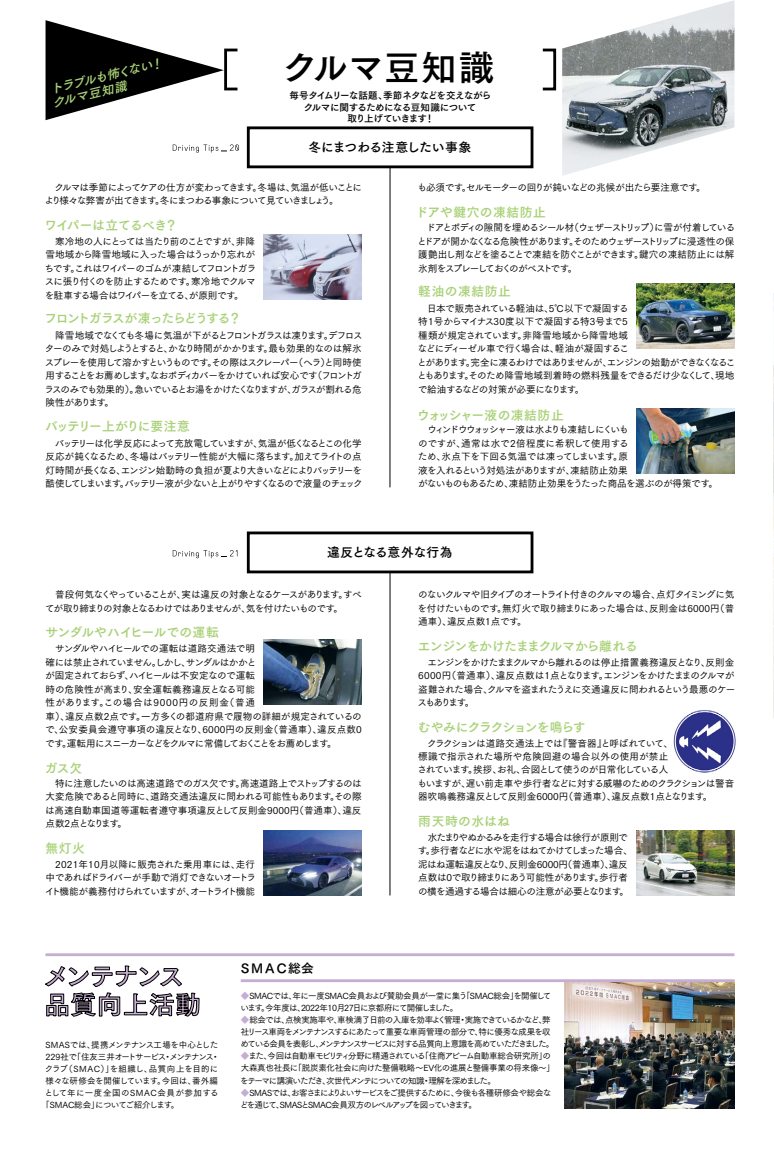
<style>
.page{position:relative;width:774px;height:1151px;background:#fff}
.page>*{position:absolute;margin:0;border:0;box-sizing:border-box;transform-origin:0 0}
.t1{font:35.4px "Tsuku Go Pro B";letter-spacing:.02em;color:#000}
.t2{font:25.5px/28.3px "Tsuku Go Pro B";letter-spacing:-.015em;color:#c6add2}
.t3{font:12.8px "Tsuku Go Pro B";letter-spacing:-.03em;color:#a8d176}
.t4{font:12.8px "Tsuku Go Pro B";letter-spacing:-.02em;color:#000}
.t5{font:12.8px "Tsuku Go Pro B";letter-spacing:-.1em;color:#a8d176}
.t6{font:12.8px "Tsuku Go Pro B";letter-spacing:-.07em;color:#a8d176}
.t7{font:12.8px "Tsuku Go Pro B";letter-spacing:.01em;color:#a8d176}
.t8{font:12.8px "Tsuku Go Pro B";letter-spacing:-.11em;color:#a8d176}
.t9{font:12.8px "Tsuku Go Pro B";letter-spacing:.04em;color:#a8d176}
.t10{font:12.8px "Tsuku Go Pro B";letter-spacing:.03em;color:#a8d176}
.t11{font:12.8px "Tsuku Go Pro B";letter-spacing:.05em;color:#a8d176}
.t12{font:italic 12.4px "Tsuku Go Pro B";color:#a8d176}
.t13{font:9.6px/13.5px "Tsuku Go Pro M";letter-spacing:-.06em;color:#000;text-align:justify}
.t14{font:9.6px/13.5px "Tsuku Go Pro M";letter-spacing:-.02em;color:#000}
.t15{font:9.6px/13.5px "Tsuku Go Pro M";letter-spacing:-.09em;color:#000}
.t16{font:9.6px/13.5px "Tsuku Go Pro M";letter-spacing:-.1em;color:#000}
.t17{font:9.6px/11.3px "Tsuku Go Pro B";letter-spacing:-.065em;color:#000;text-align:center}
.t18{font:8.5px/12.1px "Tsuku Go Pro M";letter-spacing:-.105em;color:#000}
.t19{font:8.5px/12.1px "Tsuku Go Pro M";letter-spacing:-.07em;color:#000}
.t20{font:8.5px/12.1px "Tsuku Go Pro M";letter-spacing:-.05em;color:#000}
.t21{font:8.5px/12.1px "Tsuku Go Pro M";letter-spacing:-.11em;color:#000}
.t22{font:8.5px "Tsuku Go Pro M";letter-spacing:-.04em;color:#000}
.t23{font:8.5px "Tsuku Go Pro M";letter-spacing:.03em;color:#000}
.t24{font:8.5px "Tsuku Go Pro M";letter-spacing:-.02em;color:#000}
.t25{font:8.5px "Tsuku Go Pro M";letter-spacing:.055em;color:#000}
.s1{font-family:"Koz Go Pro";color:#c6add2}
</style>
<div class="page">
<svg style="left:46px;top:20px;width:178px;height:100px"></svg>
<div style="left:224px;top:49px;width:15px;height:41px;border:3px solid #000"></div>
<div style="left:541px;top:49px;width:15px;height:41px;border:3px solid #000"></div>
<div style="left:247px;top:126px;width:286px;height:42px;border:3px solid #000"></div>
<div style="left:247px;top:531px;width:286px;height:42px;border:3px solid #000"></div>
<svg style="left:173px;top:144px;width:66px;height:9px"></svg>
<svg style="left:173px;top:550px;width:64px;height:8px"></svg>
<img style="left:637px;top:830px;width:97px;height:65px">
<img style="left:264px;top:830px;width:98px;height:65px">
<img style="left:264px;top:639px;width:98px;height:66px">
<img style="left:637px;top:408px;width:97px;height:66px">
<img style="left:637px;top:284px;width:97px;height:65px">
<hr style="left:390px;top:167px;width:1px;height:320px;background:#000">
<hr style="left:390px;top:572px;width:1px;height:323px;background:#000">
<img style="left:264px;top:235px;width:98px;height:65px">
<img style="left:562px;top:0;width:172px;height:176px">
<img style="left:673px;top:710px;width:63px;height:63px">
<img style="left:773px;top:293px;width:1px;height:425px">
<img style="left:564px;top:982px;width:170px;height:126px">
<svg style="left:45px;top:956px;width:155px;height:61px"></svg>
<hr style="left:241px;top:979px;width:493px;height:3px;background:#c6add2">
<hr style="left:45px;top:953px;width:689px;height:3px;background:#c6add2">
<p class="t12" style="left:48px;top:79px;width:117px;rotate:-14deg">トラブルも怖くない！</p>
<h1 class="t1" style="left:283px;top:37px;width:213px">クルマ豆知識</h1>
<p class="t12" style="left:50px;top:93px;width:78px;rotate:-14deg">クルマ豆知識</p>
<p class="t17" style="left:289px;top:89px;width:203px">毎号タイムリーな話題、季節ネタなどを交えながらクルマに関するためになる豆知識について<br>取り上げていきます！</p>
<h3 class="t4" style="left:308px;top:136px;width:164px">冬にまつわる注意したい事象</h3>
<p class="t15" style="left:44px;top:179px;width:319px">　クルマは季節によってケアの仕方が変わってきます。冬場は、気温が低いことにより様々な弊害が出てきます。冬にまつわる事象について見ていきましょう。</p>
<p class="t13" style="left:45px;top:233px;width:213px;text-align:left">　寒冷地の人にとっては当たり前のことですが、非降雪地域から降雪地域に入った場合はうっかり忘れがちです。これはワイパーのゴムが凍結してフロントガラスに張り付くのを防止するためです。寒冷地でクルマを駐車する場合はワイパーを立てる、が原則です。</p>
<p class="t13" style="left:45px;top:328px;width:319px">　降雪地域でなくても冬場に気温が下がるとフロントガラスは凍ります。デフロスターのみで対処しようとすると、かなり時間がかかります。最も効果的なのは解氷スプレーを使用して溶かすというものです。その際はスクレーパー（ヘラ）と同時使用することをお薦めします。なおボディカバーをかけていれば安心です（フロントガラスのみでも効果的）。急いでいるとお湯をかけたくなりますが、ガラスが割れる危険性があります。</p>
<p class="t13" style="left:45px;top:435px;width:319px">　バッテリーは化学反応によって充放電していますが、気温が低くなるとこの化学反応が鈍くなるため、冬場はバッテリー性能が大幅に落ちます。加えてライトの点灯時間が長くなる、エンジン始動時の負担が夏より大きいなどによりバッテリーを酷使してしまいます。バッテリー液が少ないと上がりやすくなるので液量のチェック</p>
<h3 class="t3" style="left:44px;top:214px;width:135px">ワイパーは立てるべき？</h3>
<h3 class="t5" style="left:44px;top:307px;width:198px">フロントガラスが凍ったらどうする？</h3>
<h3 class="t8" style="left:45px;top:415px;width:146px">バッテリー上がりに要注意</h3>
<p class="t13" style="left:417px;top:179px;width:290px">も必須です。セルモーターの回りが鈍いなどの兆候が出たら要注意です。</p>
<p class="t13" style="left:417px;top:220px;width:320px">　ドアとボディの隙間を埋めるシール材（ウェザーストリップ）に雪が付着しているとドアが開かなくなる危険性があります。そのためウェザーストリップに浸透性の保護艶出し剤などを塗ることで凍結を防ぐことができます。鍵穴の凍結防止には解氷剤をスプレーしておくのがベストです。</p>
<p class="t13" style="left:417px;top:301px;width:320px;text-align:left">　日本で販売されている軽油は、5℃以下で凝固する<br>特1号からマイナス30度以下で凝固する特3号まで5<br>種類が規定されています。非降雪地域から降雪地域<br>などにディーゼル車で行く場合は、軽油が凝固するこ<br>とがあります。完全に凍るわけではありませんが、エンジンの始動ができなくなることもあります。そのため降雪地域到着時の燃料残量をできるだけ少なくして、現地で給油するなどの対策が必要になります。</p>
<p class="t13" style="left:418px;top:422px;width:302px;text-align:left">　ウィンドウウォッシャー液は水よりも凍結しにくいも<br>のですが、通常は水で2倍程度に希釈して使用する<br>ため、氷点下を下回る気温では凍ってしまいます。原<br>液を入れるという対処法がありますが、凍結防止効果<br>がないものもあるため、凍結防止効果をうたった商品を選ぶのが得策です。</p>
<h3 class="t9" style="left:415px;top:201px;width:132px">ドアや鍵穴の凍結防止</h3>
<h3 class="t11" style="left:418px;top:280px;width:94px">軽油の凍結防止</h3>
<h3 class="t7" style="left:417px;top:404px;width:148px">ウォッシャー液の凍結防止</h3>
<h3 class="t4" style="left:327px;top:541px;width:127px">違反となる意外な行為</h3>
<p class="t16" style="left:45px;top:587px;width:318px">　普段何気なくやっていることが、実は違反の対象となるケースがあります。すべてが取り締まりの対象となるわけではありませんが、気を付けたいものです。</p>
<p class="t14" style="left:45px;top:641px;width:318px">　サンダルやハイヒールでの運転は道路交通法で明<br>確には禁止されていません。しかし、サンダルはかかと<br>が固定されておらず、ハイヒールは不安定なので運転<br>時の危険性が高まり、安全運転義務違反となる可能<br>性があります。この場合は9000円の反則金（普通<br>車）、違反点数2点です。一方多くの都道府県で履物の詳細が規定されているので、公安委員会遵守事項の違反となり、6000円の反則金（普通車）、違反点数0です。運転用にスニーカーなどをクルマに常備しておくことをお薦めします。</p>
<p class="t13" style="left:45px;top:775px;width:318px">　特に注意したいのは高速道路でのガス欠です。高速道路上でストップするのは大変危険であると同時に、道路交通法違反に問われる可能性もあります。その際は高速自動車国道等運転者遵守事項違反として反則金9000円（普通車）、違反点数2点となります。</p>
<p class="t13" style="left:45px;top:856px;width:213px">　2021年10月以降に販売された乗用車には、走行中であればドライバーが手動で消灯できないオートライト機能が義務付けられていますが、オートライト機能</p>
<h3 class="t3" style="left:45px;top:621px;width:175px">サンダルやハイヒールでの運転</h3>
<h3 class="t3" style="left:45px;top:757px;width:39px">ガス欠</h3>
<h3 class="t3" style="left:45px;top:837px;width:41px">無灯火</h3>
<p class="t13" style="left:418px;top:587px;width:318px">のないクルマや旧タイプのオートライト付きのクルマの場合、点灯タイミングに気を付けたいものです。無灯火で取り締まりにあった場合は、反則金は6000円（普通車）、違反点数1点です。</p>
<p class="t13" style="left:418px;top:654px;width:319px">　エンジンをかけたままクルマから離れるのは停止措置義務違反となり、反則金6000円（普通車）、違反点数は1点となります。エンジンをかけたままのクルマが盗難された場合、クルマを盗まれたうえに交通違反に問われるという最悪のケースもあります。</p>
<p class="t14" style="left:417px;top:735px;width:318px">　クラクションは道路交通法上では『警音器』と呼ばれていて、<br>標識で指示された場所や危険回避の場合以外の使用が禁止<br>されています。挨拶、お礼、合図として使うのが日常化している人<br>もいますが、遅い前走車や歩行者などに対する威嚇のためのクラクションは警音器吹鳴義務違反として反則金6000円（普通車）、違反点数1点となります。</p>
<p class="t13" style="left:418px;top:829px;width:216px;text-align:center">水たまりやぬかるみを走行する場合は徐行が原則で<br>す。歩行者などに水や泥をはねてかけてしまった場合、泥はね運転違反となり、反則金6000円（普通車）、違反点数は0で取り締まりにあう可能性があります。歩行者の横を通過する場合は細心の注意が必要となります。</p>
<h3 class="t3" style="left:418px;top:635px;width:221px">エンジンをかけたままクルマから離れる</h3>
<h3 class="t6" style="left:418px;top:716px;width:169px">むやみにクラクションを鳴らす</h3>
<h3 class="t10" style="left:418px;top:810px;width:93px">雨天時の水はね</h3>
<h2 class="t2" style="left:44px;top:959px;width:159px">メンテナンス品質向上活動</h2>
<p class="t22" style="left:45px;top:1038px;width:174px">SMASでは、提携メンテナンス工場を中心とした</p>
<p class="t18" style="left:45px;top:1050px;width:176px">229社で「住友三井オートサービス・メンテナンス・</p>
<p class="t23" style="left:45px;top:1062px;width:175px">クラブ（SMAC）」を組織し、品質向上を目的に</p>
<p class="t24" style="left:45px;top:1074px;width:174px">様々な研修会を開催しています。今回は、番外編</p>
<p class="t25" style="left:44px;top:1086px;width:176px">として年に一度全国のSMAC会員が参加する</p>
<p class="t20" style="left:41px;top:1098px;width:140px">「SMAC総会」についてご紹介します。</p>
<h3 class="t4" style="left:239px;top:957px;width:77px">ＳＭＡＣ総会</h3>
<p class="t20" style="left:240px;top:989px;width:312px"><span class="s1">◆</span>SMACでは、年に一度SMAC会員および賛助会員が一堂に集う「SMAC総会」を開催しています。今年度は、2022年10月27日に京都府にて開催しました。</p>
<p class="t18" style="left:240px;top:1013px;width:316px"><span class="s1">◆</span>総会では、点検実施率や、車検満了日前の入庫を効率よく管理・実施できているかなど、弊社リース車両をメンテナンスするにあたって重要な車両管理の部分で、特に優秀な成果を収めている会員を表彰し、メンテナンスサービスに対する品質向上意識を高めていただきました。</p>
<p class="t19" style="left:240px;top:1049px;width:316px"><span class="s1">◆</span>また、今回は自動車モビリティ分野に精通されている「住商アビーム自動車総合研究所」の大森真也社長に「脱炭素化社会に向けた整備戦略～EV化の進展と整備事業の将来像～」をテーマに講演いただき、次世代メンテについての知識・理解を深めました。</p>
<p class="t21" style="left:240px;top:1085px;width:313px"><span class="s1">◆</span>SMASでは、お客さまによりよいサービスをご提供するために、今後も各種研修会や総会などを通じて、SMASとSMAC会員双方のレベルアップを図っていきます。</p>
</div>
